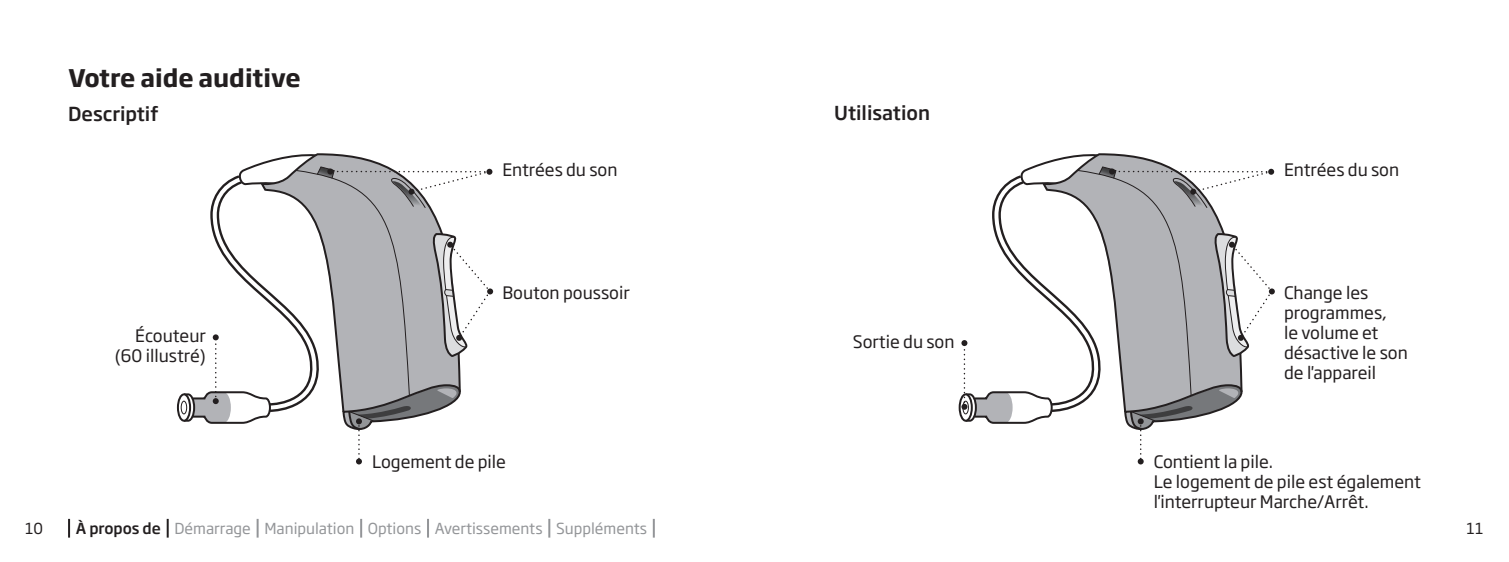
<style>
.page{position:relative;width:1509px;height:562px;background:#fff}
.page>*{position:absolute;margin:0;border:0;box-sizing:border-box;transform-origin:0 0}
.t1{font:700 24px "Soho Gothic Pro";color:#231f20}
.t2{font:500 19px "Soho Gothic Pro";color:#231f20}
.t3{font:17px/20px "Soho Gothic Pro";color:#231f20}
.t4{font:15px "Soho Gothic Pro";color:#939598}
.t5{font:15px "Soho Gothic Pro";color:#231f20}
.s1{font-weight:500;color:#231f20}
</style>
<div class="page">
<svg style="left:178px;top:394px;width:12px;height:26px"></svg>
<div style="left:177px;top:393px;width:14px;height:28px;border:2px solid #231f20;border-radius:50%"></div>
<div style="left:181px;top:400px;width:6px;height:14px;border:1px solid #231f20;border-radius:50%"></div>
<div style="left:958px;top:393px;width:14px;height:28px;border:2px solid #231f20;border-radius:50%"></div>
<svg style="left:182px;top:153px;width:311px;height:311px"></svg>
<svg style="left:961px;top:153px;width:313px;height:311px"></svg>
<svg style="left:68px;top:518px;width:2px;height:19px"></svg>
<svg style="left:167px;top:518px;width:2px;height:19px"></svg>
<svg style="left:256px;top:518px;width:2px;height:19px"></svg>
<svg style="left:360px;top:518px;width:2px;height:19px"></svg>
<svg style="left:427px;top:518px;width:2px;height:19px"></svg>
<svg style="left:548px;top:518px;width:2px;height:19px"></svg>
<svg style="left:652px;top:518px;width:2px;height:19px"></svg>
<h1 class="t1" style="left:68px;top:59px;width:234px">Votre aide auditive</h1>
<p class="t2" style="left:68px;top:99px;width:92px">Descriptif</p>
<p class="t2" style="left:834px;top:98px;width:97px">Utilisation</p>
<p class="t3" style="left:502px;top:158px;width:117px">Entrées du son</p>
<p class="t3" style="left:1283px;top:158px;width:117px">Entrées du son</p>
<p class="t3" style="left:502px;top:281px;width:129px">Bouton poussoir</p>
<p class="t3" style="left:1283px;top:281px;width:125px">Change les programmes,<br>le volume et désactive le son de l'appareil</p>
<p class="t3" style="left:115px;top:324px;width:93px;text-align:right">Écouteur (60 illustré)</p>
<p class="t3" style="left:852px;top:330px;width:103px">Sortie du son</p>
<p class="t3" style="left:372px;top:450px;width:135px">Logement de pile</p>
<p class="t3" style="left:1153px;top:450px;width:268px">Contient la pile.<br>Le logement de pile est également l'interrupteur Marche/Arrêt.</p>
<p class="t5" style="left:25px;top:516px;width:19px">10</p>
<p class="t4" style="left:76px;top:516px;width:572px"><span class="s1">À propos de</span> Démarrage Manipulation Options Avertissements Suppléments</p>
<p class="t5" style="left:1466px;top:516px;width:18px">11</p>
</div>
